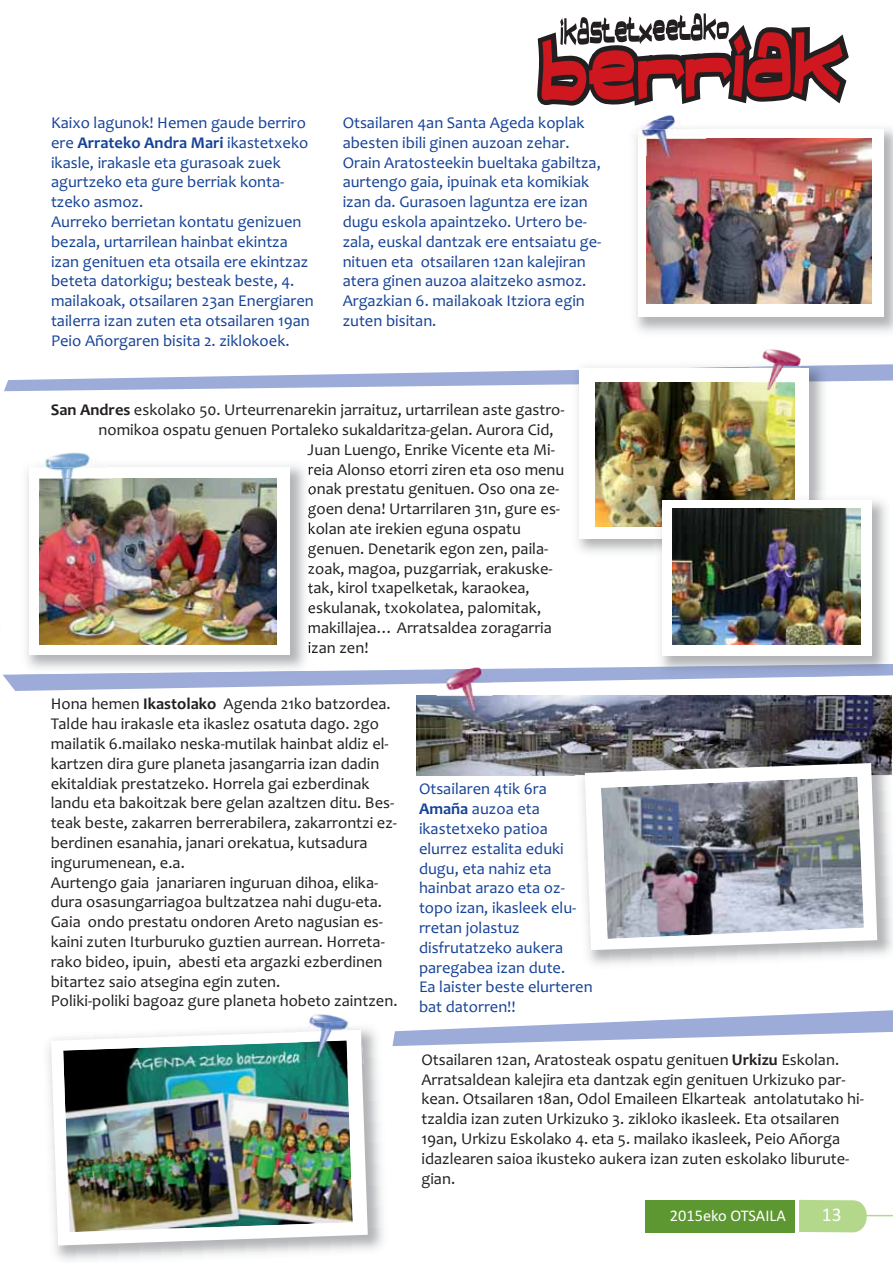
<style>
.page{position:relative;width:893px;height:1263px;background:#fff}
.page>*{position:absolute;margin:0;border:0;box-sizing:border-box;transform-origin:0 0}
.t1{font:19.5px "Calibri";color:#fff}
.t2{font:16.5px/19.8px "Candara";color:#231f20}
.t3{font:16.5px/19.8px "Candara";color:#164397}
.t4{font:16.35px "Calibri";color:#fff}
.s1{font-weight:700}
</style>
<div class="page">
<svg style="left:799px;top:1200px;width:73px;height:32px;background:#bbdc98"></svg>
<hr style="left:855px;top:1215px;width:38px;height:1px;background:#b3d88c">
<div style="left:645px;top:1200px;width:149px;height:32px;background:#5d9732"></div>
<svg style="left:4px;top:364px;width:889px;height:27px"></svg>
<svg style="left:392px;top:1010px;width:501px;height:36px"></svg>
<svg style="left:3px;top:666px;width:789px;height:25px"></svg>
<img style="left:647px;top:139px;width:225px;height:165px">
<svg style="left:537px;top:13px;width:318px;height:116px"></svg>
<img style="left:655px;top:94px;width:26px;height:12px">
<img style="left:629px;top:120px;width:71px;height:26px">
<img style="left:638px;top:129px;width:69px;height:27px">
<img style="left:647px;top:139px;width:58px;height:36px">
<img style="left:20px;top:465px;width:292px;height:206px">
<img style="left:20px;top:671px;width:292px;height:5px">
<svg style="left:308px;top:465px;width:4px;height:10px"></svg>
<img style="left:308px;top:483px;width:4px;height:15px">
<img style="left:308px;top:503px;width:4px;height:15px">
<svg style="left:309px;top:523px;width:3px;height:11px"></svg>
<img style="left:308px;top:543px;width:4px;height:15px">
<img style="left:308px;top:562px;width:4px;height:16px">
<img style="left:308px;top:582px;width:4px;height:14px">
<img style="left:308px;top:602px;width:4px;height:14px">
<img style="left:308px;top:622px;width:4px;height:15px">
<svg style="left:309px;top:642px;width:3px;height:11px"></svg>
<div style="left:29px;top:468px;width:261px;height:187px;background:#fff"></div>
<img style="left:39px;top:479px;width:238px;height:166px">
<img style="left:48px;top:452px;width:42px;height:7px">
<img style="left:27px;top:459px;width:82px;height:9px">
<img style="left:39px;top:468px;width:74px;height:11px">
<img style="left:39px;top:479px;width:80px;height:42px">
<img style="left:800px;top:359px;width:31px;height:6px">
<img style="left:570px;top:364px;width:179px;height:1px">
<img style="left:570px;top:365px;width:261px;height:19px">
<div style="left:580px;top:368px;width:229px;height:170px;background:#fff"></div>
<img style="left:596px;top:383px;width:199px;height:144px">
<img style="left:749px;top:349px;width:51px;height:34px">
<img style="left:749px;top:383px;width:46px;height:7px">
<svg style="left:51px;top:1030px;width:317px;height:215px"></svg>
<img style="left:63px;top:1041px;width:290px;height:191px">
<img style="left:309px;top:1014px;width:39px;height:7px">
<img style="left:297px;top:1021px;width:67px;height:42px">
<img style="left:298px;top:1030px;width:64px;height:35px">
<img style="left:299px;top:1040px;width:48px;height:29px">
<img style="left:417px;top:696px;width:475px;height:79px">
<img style="left:575px;top:753px;width:317px;height:22px">
<svg style="left:585px;top:763px;width:292px;height:187px"></svg>
<img style="left:601px;top:777px;width:263px;height:162px">
<img style="left:445px;top:666px;width:36px;height:3px">
<img style="left:427px;top:682px;width:72px;height:14px">
<img style="left:428px;top:669px;width:65px;height:15px">
<img style="left:437px;top:696px;width:55px;height:27px">
<img style="left:653px;top:664px;width:240px;height:13px">
<img style="left:653px;top:492px;width:178px;height:68px">
<div style="left:663px;top:500px;width:209px;height:156px;background:#fff"></div>
<img style="left:673px;top:508px;width:187px;height:136px">
<p class="t3" style="left:51px;top:114px;width:264px">Kaixo lagunok! Hemen gaude berriro ere <span class="s1">Arrateko Andra Mari</span> ikastetxeko ikasle, irakasle eta gurasoak zuek agurtzeko eta gure berriak konta&shy;tzeko asmoz.<br>Aurreko berrietan kontatu genizuen bezala, urtarrilean hainbat ekintza izan genituen eta otsaila ere ekintzaz beteta datorkigu; besteak beste, 4. mailakoak, otsailaren 23an Energiaren tailerra izan zuten eta otsailaren 19an Peio Añorgaren bisita 2. ziklokoek.</p>
<p class="t3" style="left:343px;top:114px;width:260px">Otsailaren 4an Santa Ageda koplak abesten ibili ginen auzoan zehar.<br>Orain Aratosteekin bueltaka gabiltza, aurtengo gaia, ipuinak eta komikiak izan da. Gurasoen laguntza ere izan dugu eskola apaintzeko. Urtero be&shy;zala, euskal dantzak ere entsaiatu ge&shy;nituen eta otsailaren 12an kalejiran atera ginen auzoa alaitzeko asmoz.<br>Argazkian 6. mailakoak Itziora egin zuten bisitan.</p>
<p class="t2" style="left:51px;top:402px;width:515px"><span class="s1">San Andres</span> eskolako 50. Urteurrenarekin jarraituz, urtarrilean aste gastro-</p>
<p class="t2" style="left:99px;top:421px;width:457px">nomikoa ospatu genuen Portaleko sukaldaritza-gelan. Aurora Cid,</p>
<p class="t2" style="left:308px;top:441px;width:249px">Juan Luengo, Enrike Vicente eta Mi-</p>
<p class="t2" style="left:308px;top:461px;width:258px">reia Alonso etorri ziren eta oso menu</p>
<p class="t2" style="left:308px;top:481px;width:253px">onak prestatu genituen. Oso ona ze-</p>
<p class="t2" style="left:308px;top:501px;width:254px">goen dena! Urtarrilaren 31n, gure es-</p>
<p class="t2" style="left:308px;top:520px;width:215px">kolan ate irekien eguna ospatu</p>
<p class="t2" style="left:308px;top:540px;width:242px">genuen. Denetarik egon zen, paila-</p>
<p class="t2" style="left:308px;top:560px;width:247px">zoak, magoa, puzgarriak, erakuske-</p>
<p class="t2" style="left:308px;top:580px;width:224px">tak, kirol txapelketak, karaokea,</p>
<p class="t2" style="left:308px;top:600px;width:235px">eskulanak, txokolatea, palomitak,</p>
<p class="t2" style="left:308px;top:619px;width:246px">makillajea… Arratsaldea zoragarria</p>
<p class="t2" style="left:308px;top:639px;width:62px">izan zen!</p>
<p class="t2" style="left:51px;top:696px;width:348px">Hona hemen <span class="s1">Ikastolako</span> Agenda 21ko batzordea.<br>Talde hau irakasle eta ikaslez osatuta dago. 2go mailatik 6.mailako neska-mutilak hainbat aldiz el&shy;kartzen dira gure planeta jasangarria izan dadin ekitaldiak prestatzeko. Horrela gai ezberdinak landu eta bakoitzak bere gelan azaltzen ditu. Bes&shy;teak beste, zakarren berrerabilera, zakarrontzi ez&shy;berdinen esanahia, janari orekatua, kutsadura ingurumenean, e.a.<br>Aurtengo gaia janariaren inguruan dihoa, elika&shy;dura osasungarriagoa bultzatzea nahi dugu-eta.<br>Gaia ondo prestatu ondoren Areto nagusian es&shy;kaini zuten Iturburuko guztien aurrean. Horreta&shy;rako bideo, ipuin, abesti eta argazki ezberdinen bitartez saio atsegina egin zuten.<br>Poliki-poliki bagoaz gure planeta hobeto zaintzen.</p>
<p class="t3" style="left:419px;top:781px;width:175px">Otsailaren 4tik 6ra<br><span class="s1">Amaña</span> auzoa eta ikastetxeko patioa elurrez estalita eduki dugu, eta nahiz eta hainbat arazo eta oz&shy;topo izan, ikasleek elu&shy;rretan jolastuz disfrutatzeko aukera paregabea izan dute.<br>Ea laister beste elurteren bat datorren!!</p>
<p class="t2" style="left:421px;top:1051px;width:444px">Otsailaren 12an, Aratosteak ospatu genituen <span class="s1">Urkizu</span> Eskolan.<br>Arratsaldean kalejira eta dantzak egin genituen Urkizuko par&shy;kean. Otsailaren 18an, Odol Emaileen Elkarteak antolatutako hi&shy;tzaldia izan zuten Urkizuko 3. zikloko ikasleek. Eta otsailaren 19an, Urkizu Eskolako 4. eta 5. mailako ikasleek, Peio Añorga idazlearen saioa ikusteko aukera izan zuten eskolako liburute&shy;gian.</p>
<p class="t4" style="left:670px;top:1210px;width:117px">2015eko OTSAILA</p>
<p class="t1" style="left:822px;top:1207px;width:21px">13</p>
</div>
